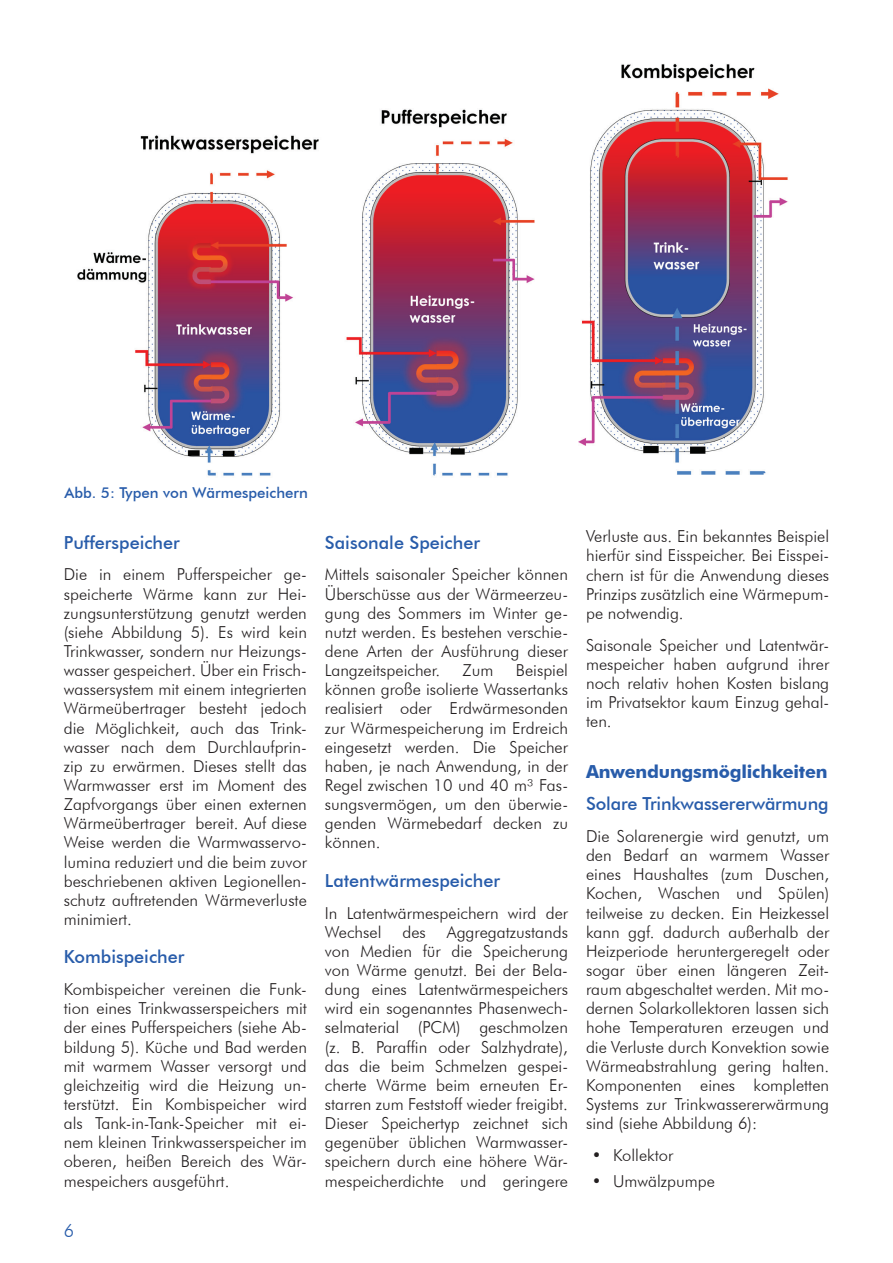
<style>
.page{position:relative;width:893px;height:1263px;background:#fff}
.page>*{position:absolute;margin:0;border:0;box-sizing:border-box;transform-origin:0 0}
.t1{font:500 18px "Futura BT";color:#285caa}
.t2{font:700 18px "Futura BT";letter-spacing:-.01em;color:#285caa}
.t3{font:300 18px "Futura BT";color:#285caa}
.t4{font:300 16.5px/19.2px "Futura BT";color:#231f20;text-align:justify}
.t5{font:500 15px "Futura BT";color:#285caa}
</style>
<div class="page">
<img style="left:77px;top:64px;width:711px;height:412px">
<p class="t5" style="left:65px;top:483px;width:245px">Abb. 5: Typen von Wärmespeichern</p>
<p class="t1" style="left:64px;top:531px;width:118px">Pufferspeicher</p>
<p class="t4" style="left:64px;top:565px;width:245px">Die in einem Pufferspeicher ge&shy;speicherte Wärme kann zur Hei&shy;zungsunterstützung genutzt werden (siehe Abbildung 5). Es wird kein Trinkwasser, sondern nur Heizungs&shy;wasser gespeichert. Über ein Frisch&shy;wassersystem mit einem integrierten Wärmeübertrager besteht jedoch die Möglichkeit, auch das Trink&shy;wasser nach dem Durchlaufprin&shy;zip zu erwärmen. Dieses stellt das Warmwasser erst im Moment des Zapfvorgangs über einen externen Wärmeübertrager bereit. Auf diese Weise werden die Warmwasservo&shy;lumina reduziert und die beim zuvor beschriebenen aktiven Legionellen&shy;schutz auftretenden Wärmeverluste minimiert.</p>
<p class="t1" style="left:64px;top:946px;width:122px">Kombispeicher</p>
<p class="t4" style="left:64px;top:979px;width:245px">Kombispeicher vereinen die Funk&shy;tion eines Trinkwasserspeichers mit der eines Pufferspeichers (siehe Ab&shy;bildung 5). Küche und Bad werden mit warmem Wasser versorgt und gleichzeitig wird die Heizung un&shy;terstützt. Ein Kombispeicher wird als Tank-in-Tank-Speicher mit ei&shy;nem kleinen Trinkwasserspeicher im oberen, heißen Bereich des Wär&shy;mespeichers ausgeführt.</p>
<p class="t3" style="left:64px;top:1220px;width:12px">6</p>
<p class="t1" style="left:325px;top:531px;width:157px">Saisonale Speicher</p>
<p class="t4" style="left:325px;top:565px;width:245px">Mittels saisonaler Speicher können Überschüsse aus der Wärmeerzeu&shy;gung des Sommers im Winter ge&shy;nutzt werden. Es bestehen verschie&shy;dene Arten der Ausführung dieser Langzeitspeicher.</p>
<p class="t4" style="left:325px;top:660px;width:245px;text-indent:191px">Beispiel können große isolierte Wassertanks realisiert oder Erdwärmesonden zur Wärmespeicherung im Erdreich eingesetzt werden. Die Speicher haben, je nach Anwendung, in der Regel zwischen 10 und 40 m³ Fas&shy;sungsvermögen, um den überwie&shy;genden Wärmebedarf decken zu können.</p>
<p class="t1" style="left:325px;top:869px;width:177px">Latentwärmespeicher</p>
<p class="t4" style="left:325px;top:903px;width:245px">In Latentwärmespeichern wird der<br>Wechsel</p>
<p class="t4" style="left:463px;top:660px;width:32px">Zum</p>
<p class="t4" style="left:325px;top:922px;width:245px;text-indent:122px">Aggregatzustands von Medien für die Speicherung von Wärme genutzt. Bei der Bela&shy;dung eines Latentwärmespeichers wird ein sogenanntes Phasenwech&shy;selmaterial (PCM) geschmolzen (z. B. Paraffin oder Salzhydrate), das die beim Schmelzen gespei&shy;cherte Wärme beim erneuten Er&shy;starren zum Feststoff wieder freigibt.<br>Dieser Speichertyp zeichnet sich gegenüber üblichen Warmwasser&shy;speichern durch eine höhere Wär&shy;mespeicherdichte und geringere</p>
<p class="t4" style="left:402px;top:922px;width:25px">des</p>
<p class="t4" style="left:586px;top:527px;width:245px">Verluste aus. Ein bekanntes Beispiel hierfür sind Eisspeicher. Bei Eisspei&shy;chern ist für die Anwendung dieses Prinzips zusätzlich eine Wärmepum&shy;pe notwendig.</p>
<p class="t4" style="left:586px;top:635px;width:245px">Saisonale Speicher und Latentwär&shy;mespeicher haben aufgrund ihrer noch relativ hohen Kosten bislang im Privatsektor kaum Einzug gehal&shy;ten.</p>
<p class="t2" style="left:586px;top:761px;width:243px">Anwendungsmöglichkeiten</p>
<p class="t1" style="left:586px;top:793px;width:244px">Solare Trinkwassererwärmung</p>
<p class="t4" style="left:586px;top:826px;width:245px">Die Solarenergie wird genutzt, um den Bedarf an warmem Wasser eines Haushaltes (zum Duschen, Kochen, Waschen und Spülen) teilweise zu decken. Ein Heizkessel kann ggf. dadurch außerhalb der Heizperiode heruntergeregelt oder sogar über einen längeren Zeit&shy;raum abgeschaltet werden. Mit mo&shy;dernen Solarkollektoren lassen sich hohe Temperaturen erzeugen und die Verluste durch Konvektion sowie Wärmeabstrahlung gering halten.<br>Komponenten eines kompletten Systems zur Trinkwassererwärmung sind (siehe Abbildung 6):</p>
<p class="t4" style="left:592px;top:1145px;width:83px">• Kollektor</p>
<p class="t4" style="left:592px;top:1171px;width:125px">• Umwälzpumpe</p>
</div>
